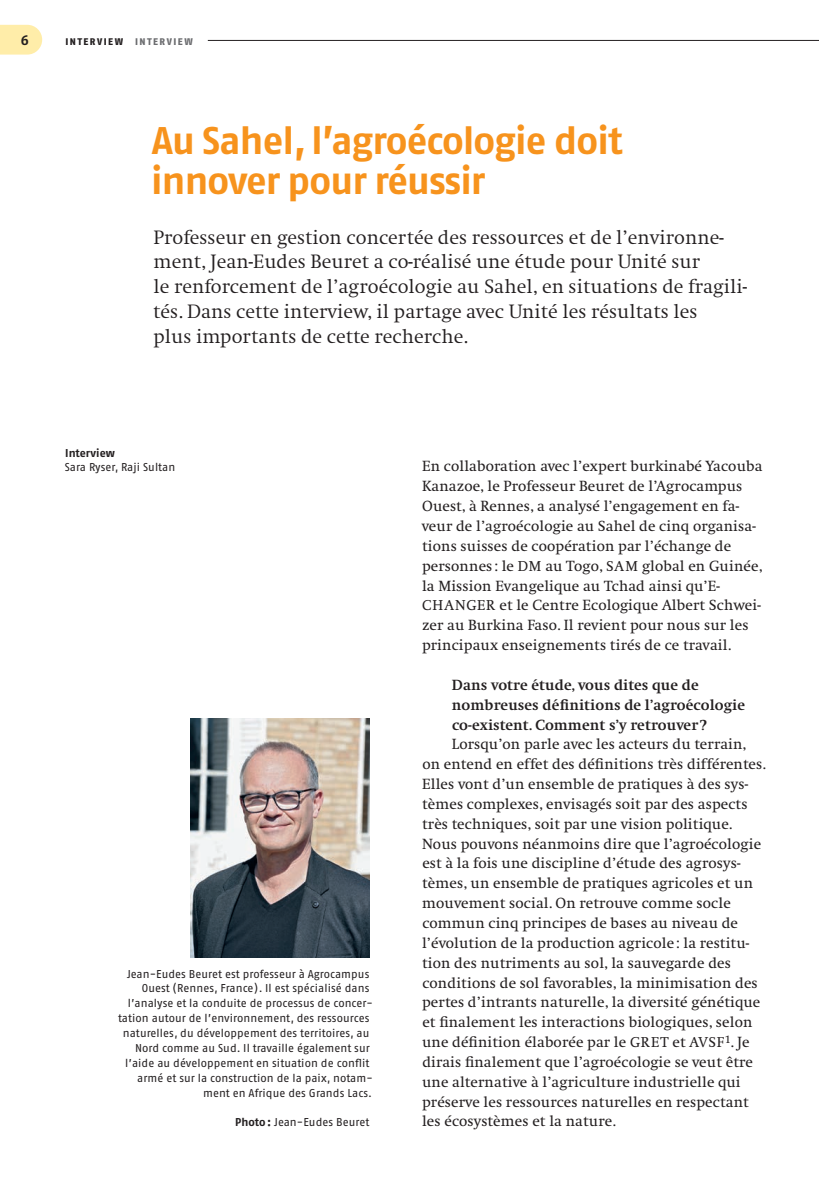
<style>
.page{position:relative;width:819px;height:1191px;background:#fff}
.page>*{position:absolute;margin:0;border:0;box-sizing:border-box;transform-origin:0 0}
.t1{font:700 38.5px/39.7px "Fago OT";letter-spacing:-.02em;color:#f7931d}
.t2{font:300 20.12px/24.8px "Swift";color:#231f20}
.t3{font:15.4px/19.8px "Swift";letter-spacing:.01em;color:#231f20}
.t4{font:700 15.4px/19.8px "Swift";letter-spacing:.01em;color:#231f20}
.t5{font:700 14px "Fago OT";color:#231f20}
.t6{font:11.38px "Fago OT";letter-spacing:.01em;color:#231f20}
.t7{font:700 11.38px "Fago OT";letter-spacing:.005em;color:#231f20}
.t8{font:800 9.62px "Fago OT";letter-spacing:.155em;color:#231f20}
.t9{font:800 9.62px "Fago OT";letter-spacing:.155em;color:#6c6d70}
.s1{font-weight:700}
.s2{font-size:14.88px}
</style>
<div class="page">
<svg style="left:0;top:25px;width:42px;height:30px"></svg>
<img style="left:190px;top:718px;width:180px;height:239px">
<hr style="left:104px;top:40px;width:715px;height:1px;background:#231f20">
<div style="left:104px;top:37px;width:104px;height:10px;background:#fff"></div>
<p class="t5" style="left:21px;top:31px;width:10px">6</p>
<p class="t8" style="left:65px;top:36px;width:59px">INTERVIEW</p>
<p class="t9" style="left:135px;top:36px;width:59px">INTERVIEW</p>
<h1 class="t1" style="left:151px;top:120px;width:473px">Au Sahel, l’agroécologie doit innover pour réussir</h1>
<p class="t2" style="left:153px;top:225px;width:595px">Professeur en gestion concertée des ressources et de l’environne&shy;ment, Jean-Eudes Beuret a co-réalisé une étude pour Unité sur<br>le renforcement de l’agroécologie au Sahel, en situations de fragili&shy;tés. Dans cette interview, il partage avec Unité les résultats les<br>plus importants de cette recherche.</p>
<p class="t7" style="left:65px;top:446px;width:51px">Interview</p>
<p class="t6" style="left:65px;top:460px;width:112px">Sara Ryser, Raji Sultan</p>
<p class="t6" style="left:127px;top:966px;width:244px">Jean- Eudes Beuret est professeur à Agrocampus</p>
<p class="t6" style="left:142px;top:981px;width:229px">Ouest (Rennes, France). Il est spécialisé dans</p>
<p class="t6" style="left:128px;top:996px;width:246px">l’analyse et la conduite de processus de concer-</p>
<p class="t6" style="left:118px;top:1011px;width:253px">tation autour de l’environnement, des ressources</p>
<p class="t6" style="left:123px;top:1026px;width:248px">naturelles, du développement des territoires, au</p>
<p class="t6" style="left:135px;top:1041px;width:236px">Nord comme au Sud. Il travaille également sur</p>
<p class="t6" style="left:125px;top:1056px;width:246px">l’aide au développement en situation de conflit</p>
<p class="t6" style="left:137px;top:1071px;width:237px">armé et sur la construction de la paix, notam-</p>
<p class="t6" style="left:203px;top:1085px;width:170px">ment en Afrique des Grands Lacs.</p>
<p class="t6" style="left:235px;top:1115px;width:136px"><span class="s1">Photo :</span> Jean- Eudes Beuret</p>
<p class="t3" style="left:422px;top:457px;width:342px">En collaboration avec l’expert burkinabé Yacouba Kanazoe, le Professeur Beuret de l’Agrocampus Ouest, à Rennes, a analysé l’engagement en fa&shy;veur de l’agroécologie au Sahel de cinq organisa&shy;tions suisses de coopération par l’échange de personnes : le <span class="s2">DM</span> au Togo, <span class="s2">SAM</span> global en Guinée, la Mission Evangelique au Tchad ainsi qu’E-<span class="s2">CHANGER</span> et le Centre Ecologique Albert Schwei&shy;zer au Burkina Faso. Il revient pour nous sur les principaux enseignements tirés de ce travail.</p>
<p class="t4" style="left:452px;top:675px;width:294px">Dans votre étude, vous dites que de nombreuses définitions de l’agroécologie co-existent. Comment s’y retrouver ?</p>
<p class="t3" style="left:422px;top:734px;width:345px;text-indent:30px">Lorsqu’on parle avec les acteurs du terrain, on entend en effet des définitions très différentes.<br>Elles vont d’un ensemble de pratiques à des sys&shy;tèmes complexes, envisagés soit par des aspects très techniques, soit par une vision politique.<br>Nous pouvons néanmoins dire que l’agroécologie est à la fois une discipline d’étude des agrosys&shy;tèmes, un ensemble de pratiques agricoles et un mouvement social. On retrouve comme socle commun cinq principes de bases au niveau de l’évolution de la production agricole : la restitu&shy;tion des nutriments au sol, la sauvegarde des conditions de sol favorables, la minimisation des pertes d’intrants naturelle, la diversité génétique et finalement les interactions biologiques, selon une définition élaborée par le <span class="s2">GRET</span> et <span class="s2">AVSF</span><sup>1</sup>. Je dirais finalement que l’agroécologie se veut être une alternative à l’agriculture industrielle qui préserve les ressources naturelles en respectant les écosystèmes et la nature.</p>
</div>
